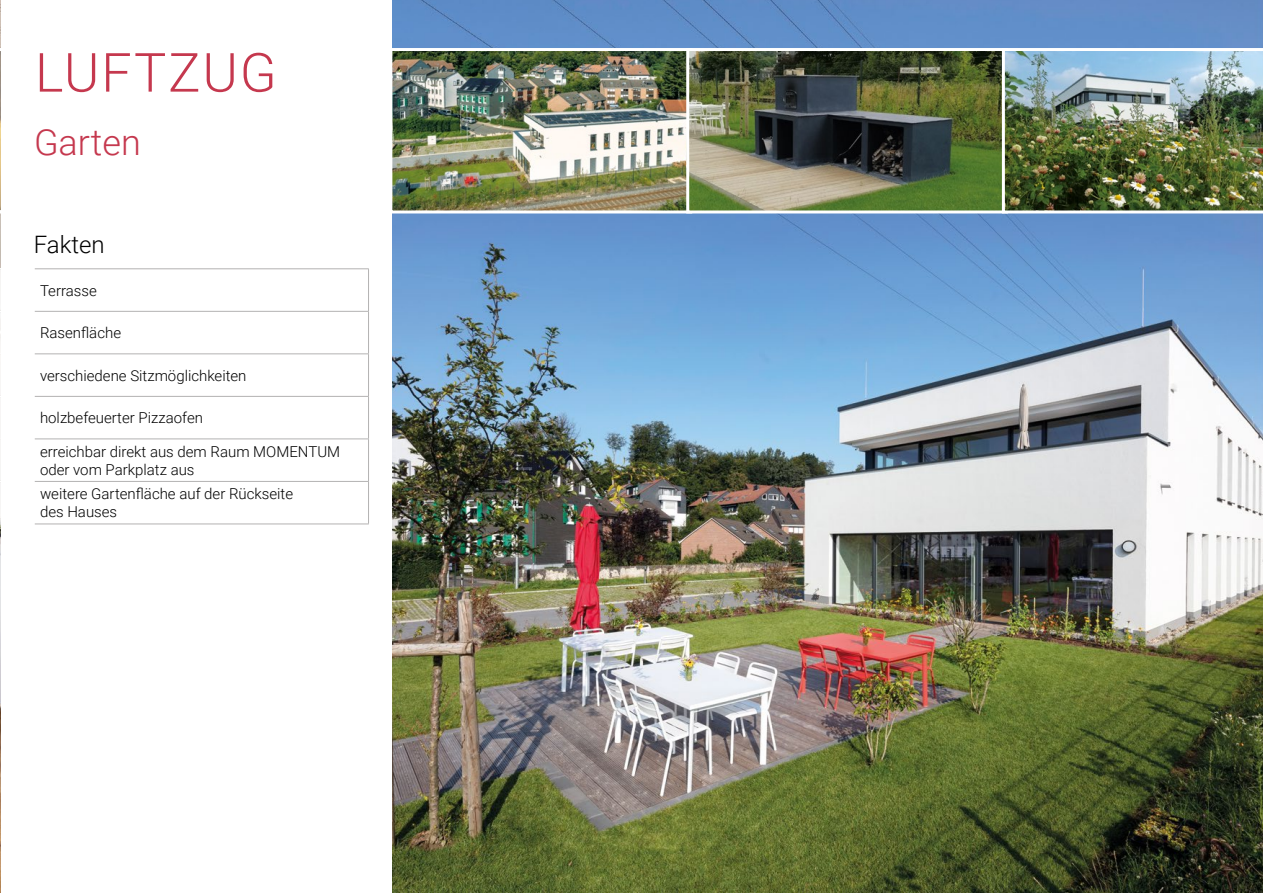
<style>
.page{position:relative;width:1263px;height:893px;background:#fff}
.page>*{position:absolute;margin:0;border:0;box-sizing:border-box;transform-origin:0 0}
.t1{font:300 54px "Roboto";letter-spacing:.035em;color:#c5384e}
.t2{font:300 36px "Roboto";color:#c5384e}
.t3{font:300 24px "Roboto";color:#000}
.t4{font:300 15px/18px "Roboto";color:#000}
</style>
<div class="page">
<img style="left:392px;top:215px;width:871px;height:678px">
<img style="left:0;top:0;width:1px;height:893px">
<div style="left:392px;top:0;width:871px;height:47px;background:#618ec9"></div>
<hr style="left:0;top:268px;width:35px;height:2px;background:#fff">
<hr style="left:0;top:270px;width:1px;height:41px;background:#fff">
<hr style="left:0;top:311px;width:35px;height:1px;background:#fff">
<hr style="left:0;top:312px;width:1px;height:41px;background:#fff">
<hr style="left:0;top:353px;width:35px;height:2px;background:#fff">
<hr style="left:0;top:355px;width:1px;height:41px;background:#fff">
<hr style="left:0;top:396px;width:35px;height:1px;background:#fff">
<hr style="left:0;top:397px;width:1px;height:41px;background:#fff">
<hr style="left:0;top:438px;width:35px;height:2px;background:#fff">
<hr style="left:0;top:440px;width:1px;height:41px;background:#fff">
<hr style="left:0;top:481px;width:35px;height:1px;background:#fff">
<hr style="left:0;top:482px;width:1px;height:41px;background:#fff">
<hr style="left:0;top:523px;width:35px;height:2px;background:#fff">
<hr style="left:35px;top:268px;width:334px;height:1px;background:#b3b2b2">
<hr style="left:368px;top:269px;width:1px;height:42px;background:#b3b2b2">
<hr style="left:35px;top:311px;width:334px;height:1px;background:#b3b2b2">
<hr style="left:368px;top:312px;width:1px;height:42px;background:#b3b2b2">
<hr style="left:35px;top:354px;width:334px;height:1px;background:#b3b2b2">
<hr style="left:368px;top:354px;width:1px;height:42px;background:#b3b2b2">
<hr style="left:35px;top:396px;width:334px;height:1px;background:#b3b2b2">
<hr style="left:368px;top:397px;width:1px;height:42px;background:#b3b2b2">
<hr style="left:35px;top:439px;width:334px;height:1px;background:#b3b2b2">
<hr style="left:368px;top:439px;width:1px;height:42px;background:#b3b2b2">
<hr style="left:35px;top:481px;width:334px;height:1px;background:#b3b2b2">
<hr style="left:368px;top:482px;width:1px;height:42px;background:#b3b2b2">
<hr style="left:35px;top:524px;width:334px;height:1px;background:#b3b2b2">
<img style="left:392px;top:47px;width:293px;height:168px">
<img style="left:685px;top:47px;width:315px;height:168px">
<img style="left:1000px;top:47px;width:263px;height:168px">
<svg style="left:0;top:47px;width:1px;height:168px"></svg>
<h1 class="t1" style="left:35px;top:35px;width:243px">LUFTZUG</h1>
<h2 class="t2" style="left:34px;top:117px;width:108px">Garten</h2>
<h3 class="t3" style="left:34px;top:228px;width:73px">Fakten</h3>
<p class="t4" style="left:40px;top:281px;width:58px">Terrasse</p>
<p class="t4" style="left:40px;top:323px;width:83px">Rasenfläche</p>
<p class="t4" style="left:40px;top:366px;width:208px">verschiedene Sitzmöglichkeiten</p>
<p class="t4" style="left:40px;top:408px;width:164px">holzbefeuerter Pizzaofen</p>
<p class="t4" style="left:40px;top:442px;width:302px">erreichbar direkt aus dem Raum MOMENTUM oder vom Parkplatz aus</p>
<p class="t4" style="left:40px;top:484px;width:255px">weitere Gartenfläche auf der Rückseite des Hauses</p>
</div>
